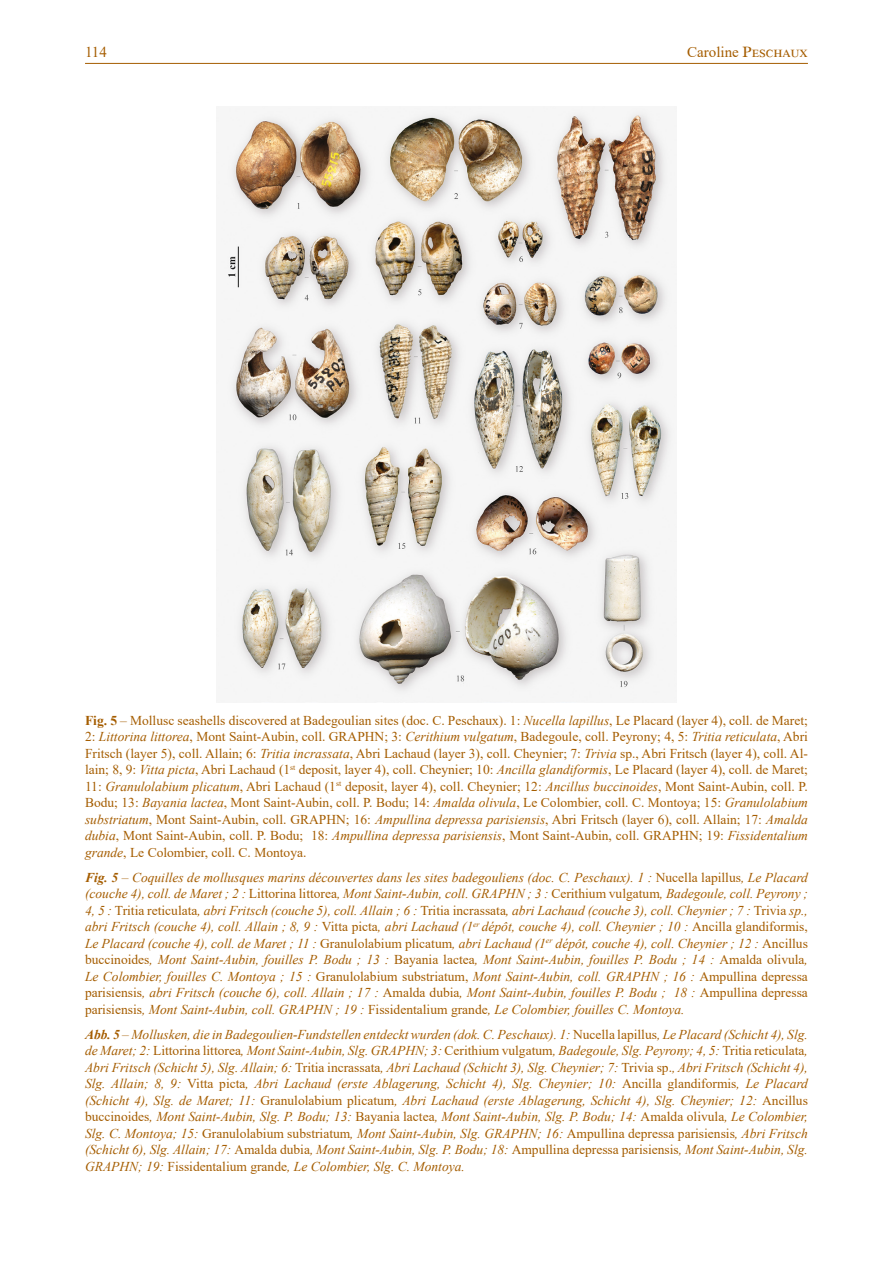
<style>
.page{position:relative;width:893px;height:1263px;background:#fff}
.page>*{position:absolute;margin:0;border:0;box-sizing:border-box;transform-origin:0 0}
.t1{font:15px "Times New Roman";color:#a55d00}
.t2{font:italic 13.5px/16.5px "Times New Roman";color:#a55d00;text-align:justify}
.t3{font:13.5px/16.5px "Times New Roman";color:#a55d00;text-align:justify}
.s1{font-family:"Times Ten Roman SC"}
.s2{font-weight:700}
.s3{font-style:italic}
.s4{font-style:normal}
</style>
<div class="page">
<hr style="left:85px;top:63px;width:723px;height:1px;background:#a55d00">
<img style="left:227px;top:109px;width:447px;height:593px">
<p class="t1" style="left:85px;top:42px;width:23px">114</p>
<p class="t1" style="left:687px;top:41px;width:122px">Caroline <span class="s1">Peschaux</span></p>
<p class="t3" style="left:85px;top:712px;width:724px"><span class="s2">Fig. 5</span> – Mollusc seashells discovered at Badegoulian sites (doc. C. Peschaux). 1: <span class="s3">Nucella lapillus</span>, Le Placard (layer 4), coll. de Maret; 2: <span class="s3">Littorina littorea</span>, Mont Saint-Aubin, coll. GRAPHN; 3: <span class="s3">Cerithium vulgatum</span>, Badegoule, coll. Peyrony; 4, 5: <span class="s3">Tritia reticulata</span>, Abri Fritsch (layer 5), coll. Allain; 6: <span class="s3">Tritia incrassata</span>, Abri Lachaud (layer 3), coll. Cheynier; 7: <span class="s3">Trivia</span> sp., Abri Fritsch (layer 4), coll. Al&shy;lain; 8, 9: <span class="s3">Vitta picta</span>, Abri Lachaud (1<sup>st</sup> deposit, layer 4), coll. Cheynier; 10: <span class="s3">Ancilla glandiformis</span>, Le Placard (layer 4), coll. de Maret; 11: <span class="s3">Granulolabium plicatum</span>, Abri Lachaud (1<sup>st</sup> deposit, layer 4), coll. Cheynier; 12: <span class="s3">Ancillus buccinoides</span>, Mont Saint-Aubin, coll. P.<br>Bodu; 13: <span class="s3">Bayania lactea</span>, Mont Saint-Aubin, coll. P. Bodu; 14: <span class="s3">Amalda olivula</span>, Le Colombier, coll. C. Montoya; 15: <span class="s3">Granulolabium substriatum</span>, Mont Saint-Aubin, coll. GRAPHN; 16: <span class="s3">Ampullina depressa parisiensis</span>, Abri Fritsch (layer 6), coll. Allain; 17: <span class="s3">Amalda dubia</span>, Mont Saint-Aubin, coll. P. Bodu; 18: <span class="s3">Ampullina depressa parisiensis</span>, Mont Saint-Aubin, coll. GRAPHN; 19: <span class="s3">Fissidentalium grande</span>, Le Colombier, coll. C. Montoya.</p>
<p class="t2" style="left:85px;top:869px;width:724px"><span class="s2">Fig. 5</span> – Coquilles de mollusques marins découvertes dans les sites badegouliens (doc. C. Peschaux). 1 : <span class="s4">Nucella lapillus</span>, Le Placard (couche 4), coll. de Maret ; 2 : <span class="s4">Littorina littorea</span>, Mont Saint-Aubin, coll. GRAPHN ; 3 : <span class="s4">Cerithium vulgatum</span>, Badegoule, coll. Peyrony ; 4, 5 : <span class="s4">Tritia reticulata</span>, abri Fritsch (couche 5), coll. Allain ; 6 : <span class="s4">Tritia incrassata</span>, abri Lachaud (couche 3), coll. Cheynier ; 7 : <span class="s4">Trivia</span> sp., abri Fritsch (couche 4), coll. Allain ; 8, 9 : <span class="s4">Vitta picta</span>, abri Lachaud (1<sup>er</sup> dépôt, couche 4), coll. Cheynier ; 10 : <span class="s4">Ancilla glandiformis, </span>Le Placard (couche 4), coll. de Maret ; 11 : <span class="s4">Granulolabium plicatum</span>, abri Lachaud (1<sup>er</sup> dépôt, couche 4), coll. Cheynier ; 12 : <span class="s4">Ancillus buccinoides</span>, Mont Saint-Aubin, fouilles P. Bodu ; 13 : <span class="s4">Bayania lactea</span>, Mont Saint-Aubin, fouilles P. Bodu ; 14 : <span class="s4">Amalda olivula</span>, Le Colombier, fouilles C. Montoya ; 15 : <span class="s4">Granulolabium substriatum,</span> Mont Saint-Aubin, coll. GRAPHN ; 16 : <span class="s4">Ampullina depressa parisiensis</span>, abri Fritsch (couche 6), coll. Allain ; 17 : <span class="s4">Amalda dubia</span>, Mont Saint-Aubin, fouilles P. Bodu ; 18 : <span class="s4">Ampullina depressa parisiensis</span>, Mont Saint-Aubin, coll. GRAPHN ; 19 : <span class="s4">Fissidentalium grande</span>, Le Colombier, fouilles C. Montoya.</p>
<p class="t2" style="left:85px;top:1026px;width:724px"><span class="s2">Abb. 5</span> – Mollusken, die in Badegoulien-Fundstellen entdeckt wurden (dok. C. Peschaux). 1: <span class="s4">Nucella lapillus</span>, Le Placard (Schicht 4), Slg. de Maret; 2: <span class="s4">Littorina littorea</span>, Mont Saint-Aubin, Slg. GRAPHN; 3: <span class="s4">Cerithium vulgatum</span>, Badegoule, Slg. Peyrony; 4, 5: <span class="s4">Tritia reticulata</span>, Abri Fritsch (Schicht 5), Slg. Allain; 6: <span class="s4">Tritia incrassata</span>, Abri Lachaud (Schicht 3), Slg. Cheynier; 7: <span class="s4">Trivia sp.</span>, Abri Fritsch (Schicht 4), Slg. Allain; 8, 9: <span class="s4">Vitta picta</span>, Abri Lachaud (erste Ablagerung, Schicht 4), Slg. Cheynier; 10: <span class="s4">Ancilla glandiformis</span>, Le Placard (Schicht 4), Slg. de Maret; 11: <span class="s4">Granulolabium plicatum</span>, Abri Lachaud (erste Ablagerung, Schicht 4), Slg. Cheynier; 12: <span class="s4">Ancillus buccinoides</span>, Mont Saint-Aubin, Slg. P. Bodu; 13: <span class="s4">Bayania lactea</span>, Mont Saint-Aubin, Slg. P. Bodu; 14: <span class="s4">Amalda olivula</span>, Le Colombier, Slg. C. Montoya; 15: <span class="s4">Granulolabium substriatum</span>, Mont Saint-Aubin, Slg. GRAPHN; 16: <span class="s4">Ampullina depressa parisiensis</span>, Abri Fritsch (Schicht 6), Slg. Allain; 17: <span class="s4">Amalda dubia</span>, Mont Saint-Aubin, Slg. P. Bodu; 18: <span class="s4">Ampullina depressa parisiensis</span>, Mont Saint-Aubin, Slg.<br>GRAPHN; 19: <span class="s4">Fissidentalium grande</span>, Le Colombier, Slg. C. Montoya.</p>
</div>
